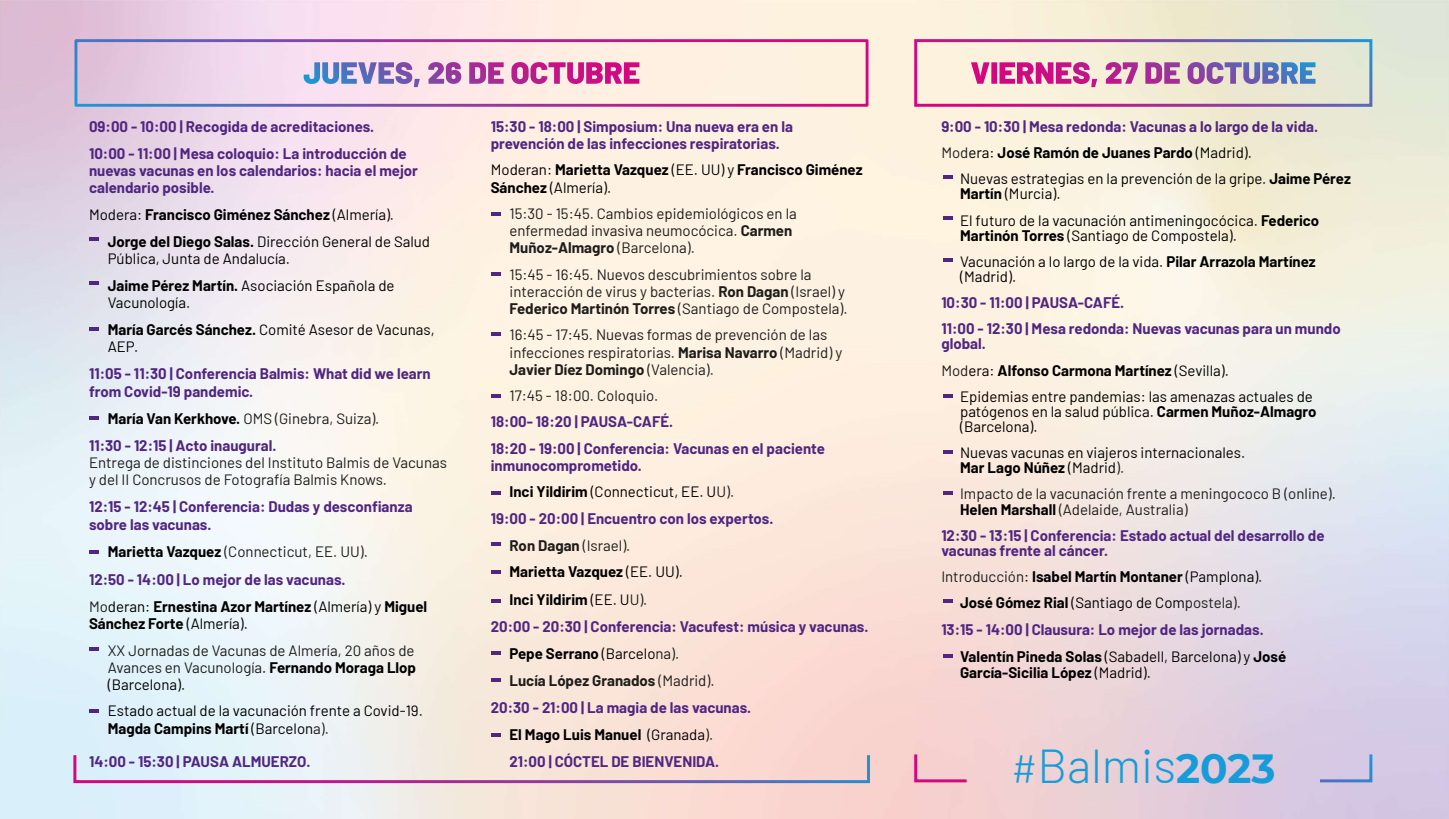
<style>
.page{position:relative;width:1449px;height:819px;background:#fff}
.page>*{position:absolute;margin:0;border:0;box-sizing:border-box;transform-origin:0 0}
.t1{font:300 47.55px "Barlow";color:#169cd8}
.t2{font:700 15px/17.2px "Barlow";color:#512681}
.t3{font:15px/17.2px "Barlow";color:#1d1d1b}
.t4{font:15px/15px "Barlow";color:#000}
.t5{font:700 15px/17.2px "Barlow";color:#000}
.t6{font:700 15px "Barlow";color:#1d1d1b}
.s1{font-weight:400}
.s2{font-weight:700}
.s3{color:#000}
.s4{font-weight:400;color:#1d1d1b}
.s5{font-weight:700;color:#000}
.s6{color:#1d1d1b}
.s7{font-weight:400;color:#000}
.s8{font-size:40.65px}
.s9{font-family:"Montserrat";font-weight:700;font-size:40.65px}
</style>
<div class="page">
<img style="left:0;top:0;width:1449px;height:819px">
<svg style="left:428px;top:62px;width:119px;height:22px;background:#cb7cb8"></svg>
<div style="left:74px;top:39px;width:794px;height:68px;border:3px solid #fff"></div>
<svg style="left:89px;top:282px;width:10px;height:3px"></svg>
<svg style="left:89px;top:327px;width:10px;height:3px"></svg>
<svg style="left:89px;top:416px;width:10px;height:3px"></svg>
<svg style="left:89px;top:647px;width:10px;height:3px"></svg>
<svg style="left:89px;top:709px;width:10px;height:3px"></svg>
<svg style="left:89px;top:550px;width:10px;height:3px"></svg>
<svg style="left:89px;top:238px;width:10px;height:3px"></svg>
<svg style="left:491px;top:272px;width:10px;height:3px"></svg>
<hr style="left:491px;top:332px;width:10px;height:4px;background:#512681">
<svg style="left:491px;top:599px;width:10px;height:3px"></svg>
<svg style="left:491px;top:651px;width:10px;height:3px"></svg>
<svg style="left:491px;top:678px;width:10px;height:3px"></svg>
<svg style="left:491px;top:733px;width:10px;height:3px"></svg>
<svg style="left:491px;top:213px;width:10px;height:3px"></svg>
<svg style="left:491px;top:491px;width:10px;height:3px"></svg>
<hr style="left:491px;top:542px;width:10px;height:4px;background:#512681">
<svg style="left:491px;top:570px;width:10px;height:3px"></svg>
<svg style="left:491px;top:394px;width:10px;height:3px"></svg>
<svg style="left:1073px;top:62px;width:150px;height:22px;background:#c989b4"></svg>
<div style="left:914px;top:39px;width:458px;height:68px;border:3px solid #fff"></div>
<svg style="left:943px;top:175px;width:9px;height:4px"></svg>
<svg style="left:943px;top:491px;width:9px;height:3px"></svg>
<svg style="left:943px;top:599px;width:9px;height:3px"></svg>
<svg style="left:943px;top:654px;width:9px;height:3px"></svg>
<svg style="left:943px;top:258px;width:9px;height:3px"></svg>
<svg style="left:943px;top:394px;width:9px;height:3px"></svg>
<svg style="left:943px;top:450px;width:9px;height:3px"></svg>
<svg style="left:943px;top:216px;width:9px;height:3px"></svg>
<svg style="left:912px;top:751px;width:461px;height:32px;background:#e3c9d7"></svg>
<div style="left:73px;top:753px;width:797px;height:30px;border:3px solid #fff"></div>
<p class="t2" style="left:89px;top:112px;width:319px;line-height:27px">09:00 - 10:00 | Recogida de acreditaciones.<br>10:00 - 11:00 | Mesa coloquio: La introducción de</p>
<p class="t2" style="left:89px;top:161px;width:330px">nuevas vacunas en los calendarios: hacia el mejor calendario posible.</p>
<p class="t5" style="left:108px;top:201px;width:324px;line-height:26.2px;text-indent:-19px"><span class="s1">Modera:</span> Francisco Giménez Sánchez <span class="s1">(Almería).<br></span>Jorge del Diego Salas. <span class="s1">Dirección General de Salud</span></p>
<p class="t4" style="left:108px;top:244px;width:288px;line-height:27px">Pública, Junta de Andalucía.<br><span class="s2">Jaime Pérez Martín.</span> Asociación Española de</p>
<p class="t4" style="left:108px;top:288px;width:328px;line-height:27px">Vacunología.<br><span class="s2">María Garcés Sánchez.</span> Comité Asesor de Vacunas,</p>
<p class="t4" style="left:108px;top:338px;width:32px">AEP.</p>
<p class="t2" style="left:89px;top:364px;width:343px">11:05 - 11:30 | Conferencia Balmis: What did we learn from Covid-19 pandemic.</p>
<p class="t2" style="left:89px;top:403px;width:292px;line-height:27px;text-indent:19px"><span class="s3">María Van Kerkhove.</span> <span class="s4">OMS (Ginebra, Suiza).<br></span>11:30 - 12:15 | Acto inaugural.</p>
<p class="t3" style="left:89px;top:453px;width:359px">Entrega de distinciones del Instituto Balmis de Vacunas y del II Concrusos de Fotografía Balmis Knows.</p>
<p class="t2" style="left:89px;top:497px;width:325px">12:15 - 12:45 | Conferencia: Dudas y desconfianza sobre las vacunas.</p>
<p class="t2" style="left:89px;top:535px;width:280px;line-height:28.5px;text-indent:19px"><span class="s3">Marietta Vazquez</span> <span class="s4">(Connecticut, EE. UU).<br></span>12:50 - 14:00 | Lo mejor de las vacunas.</p>
<p class="t5" style="left:89px;top:597px;width:340px"><span class="s4">Mo</span><span class="s1">deran:</span> Ernestina Azor Martínez <span class="s1">(Almería) y</span> Miguel<br>Sánchez Forte <span class="s1">(Almería).</span></p>
<p class="t3" style="left:108px;top:640px;width:310px;text-align:justify">XX Jornadas de Vacunas de Almería, 20 años de Avances en Vacunología<span class="s3">.</span> <span class="s5">Fernando Moraga Llop </span><span class="s3">(Barcelona).</span></p>
<p class="t4" style="left:108px;top:701px;width:317px;line-height:17.2px">Estado actual de la vacunación frente a Covid-19.<br><span class="s2">Magda Campins Martí</span> (Barcelon<span class="s6">a).</span></p>
<p class="t2" style="left:89px;top:751px;width:223px">14:00 - 15:30 | PAUSA ALMUERZO.</p>
<p class="t2" style="left:491px;top:117px;width:304px">15:30 - 18:00 | Simposium: Una nueva era en la prevención de las infecciones respiratorias.</p>
<p class="t5" style="left:491px;top:160px;width:373px"><span class="s1">Moderan:</span> Marietta Vazquez <span class="s1">(EE. UU) y</span> Francisco Giménez<br>Sánchez <span class="s1">(Almería).</span></p>
<p class="t3" style="left:509px;top:204px;width:289px">15:30 - 15:45. Cambios epidemiológicos en la enfermedad invasiva neumocócica. <span class="s2">Carmen<br>Muñoz-Almagro</span> (Barcelona).</p>
<p class="t3" style="left:509px;top:264px;width:340px">15:45 - 16:45. Nuevos descubrimientos sobre la interacción de virus y bacterias. <span class="s2">Ron Dagan</span> (Israel) y<br><span class="s2">Federico Martinón Torres</span> (Santiago de Compostela).</p>
<p class="t3" style="left:509px;top:325px;width:334px">16:45 - 17:45. Nuevas formas de prevención de las infecciones respiratorias. <span class="s2">Marisa Navarro</span> (Madrid) y<br><span class="s2">Javier Díez Domingo</span> (Valencia).</p>
<p class="t3" style="left:509px;top:386px;width:150px">17:45 - 18:00. Coloquio.</p>
<p class="t2" style="left:491px;top:408px;width:336px;line-height:26.2px">18:00- 18:20 | PAUSA-CAFÉ.<br>18:20 - 19:00 | Conferencia: Vacunas en el paciente</p>
<p class="t2" style="left:491px;top:456px;width:153px">inmunocomprometido.</p>
<p class="t4" style="left:509px;top:483px;width:226px"><span class="s2">Inci Yildirim</span> (Connecticut, EE. U<span class="s6">U).</span></p>
<p class="t2" style="left:491px;top:508px;width:284px">19:00 - 20:00 | Encuentro con los expertos.</p>
<p class="t3" style="left:509px;top:535px;width:122px"><span class="s2">Ron Dagan</span> (Israel).</p>
<p class="t5" style="left:509px;top:561px;width:175px">Marietta Vazquez <span class="s1">(EE. UU).</span></p>
<p class="t5" style="left:509px;top:590px;width:139px">Inci Yildirim <span class="s1">(EE. U</span><span class="s4">U).</span></p>
<p class="t2" style="left:491px;top:616px;width:379px">20:00 - 20:30 | Conferencia: Vacufest: música y vacunas.</p>
<p class="t5" style="left:509px;top:643px;width:171px">Pepe Serrano <span class="s1">(Barcelo</span><span class="s4">na).</span></p>
<p class="t6" style="left:509px;top:669px;width:206px">Lucía López Granados <span class="s1">(Madrid).</span></p>
<p class="t2" style="left:491px;top:697px;width:262px">20:30 - 21:00 | La magia de las vacunas.</p>
<p class="t5" style="left:509px;top:724px;width:205px">El Mago Luis Manuel <span class="s1">(Granada</span><span class="s4">).</span></p>
<p class="t2" style="left:509px;top:751px;width:211px">21:00 | CÓCTEL DE BIENVENIDA.</p>
<p class="t2" style="left:941px;top:112px;width:378px;line-height:26.2px">9:00 - 10:30 | Mesa redonda: Vacunas a lo largo de la vida.<br><span class="s4">Mod</span><span class="s7">era:</span> <span class="s3">José Ramón de Juanes Pardo</span> <span class="s7">(Madrid).</span></p>
<p class="t4" style="left:960px;top:170px;width:392px">Nuevas estrategias en la prevención de la gripe. <span class="s2">Jaime Pérez<br>Martín</span> (Murcia).</p>
<p class="t4" style="left:960px;top:211px;width:361px">El futuro de la vacunación antimeningocócica. <span class="s2">Federico<br>Martinón Torres</span> (Santiago de Compostela).</p>
<p class="t4" style="left:960px;top:253px;width:357px">Vacunación a lo largo de la vida. <span class="s2">Pilar Arrazola Martínez </span>(Madrid).</p>
<p class="t2" style="left:941px;top:288px;width:401px;line-height:26.2px">10:30 - 11:00 | PAUSA-CAFÉ.<br>11:00 - 12:30 | Mesa redonda: Nuevas vacunas para un mundo</p>
<p class="t2" style="left:941px;top:334px;width:46px">global.</p>
<p class="t5" style="left:941px;top:360px;width:289px"><span class="s4">Mod</span><span class="s1">era:</span> Alfonso Carmona Martínez <span class="s1">(Sevilla).</span></p>
<p class="t4" style="left:960px;top:388px;width:354px">Epidemias entre pandemias: las amenazas actuales de</p>
<p class="t4" style="left:960px;top:403px;width:358px">patógenos en la salud pública. <span class="s2">Carmen Muñoz-Almagro </span>(Barcelona).</p>
<p class="t4" style="left:960px;top:444px;width:286px">Nuevas vacunas en viajeros internacionales.<br><span class="s2">Mar Lago Núñez</span> (Madrid<span class="s6">).</span></p>
<p class="t3" style="left:960px;top:485px;width:377px;line-height:15px">Impacto de la vacunación frente a meningococo B (online).<br><span class="s5">Helen Marshall</span> (Adelaide, Australia)</p>
<p class="t2" style="left:941px;top:526px;width:385px;line-height:15px">12:30 - 13:15 | Conferencia: Estado actual del desarrollo de vacunas frente al cáncer.</p>
<p class="t5" style="left:941px;top:567px;width:322px"><span class="s4">Introducción</span><span class="s1">:</span> Isabel Martín Montaner <span class="s1">(Pamplona).</span></p>
<p class="t4" style="left:960px;top:594px;width:282px"><span class="s2">José Gómez Rial</span> (Santiago de Com<span class="s6">postela).</span></p>
<p class="t2" style="left:941px;top:620px;width:324px">13:15 - 14:00 | Clausura: Lo mejor de las jornadas.</p>
<p class="t5" style="left:960px;top:647px;width:328px">Valentín Pineda Solas <span class="s1">(Sabadell, Barcelona) y</span> José</p>
<p class="t5" style="left:960px;top:663px;width:192px">García-Sicilia López <span class="s1">(Madrid).</span></p>
<h1 class="t1" style="left:1011px;top:732px;width:266px"><span class="s8">#</span>Balmis<span class="s9">2023</span></h1>
</div>
